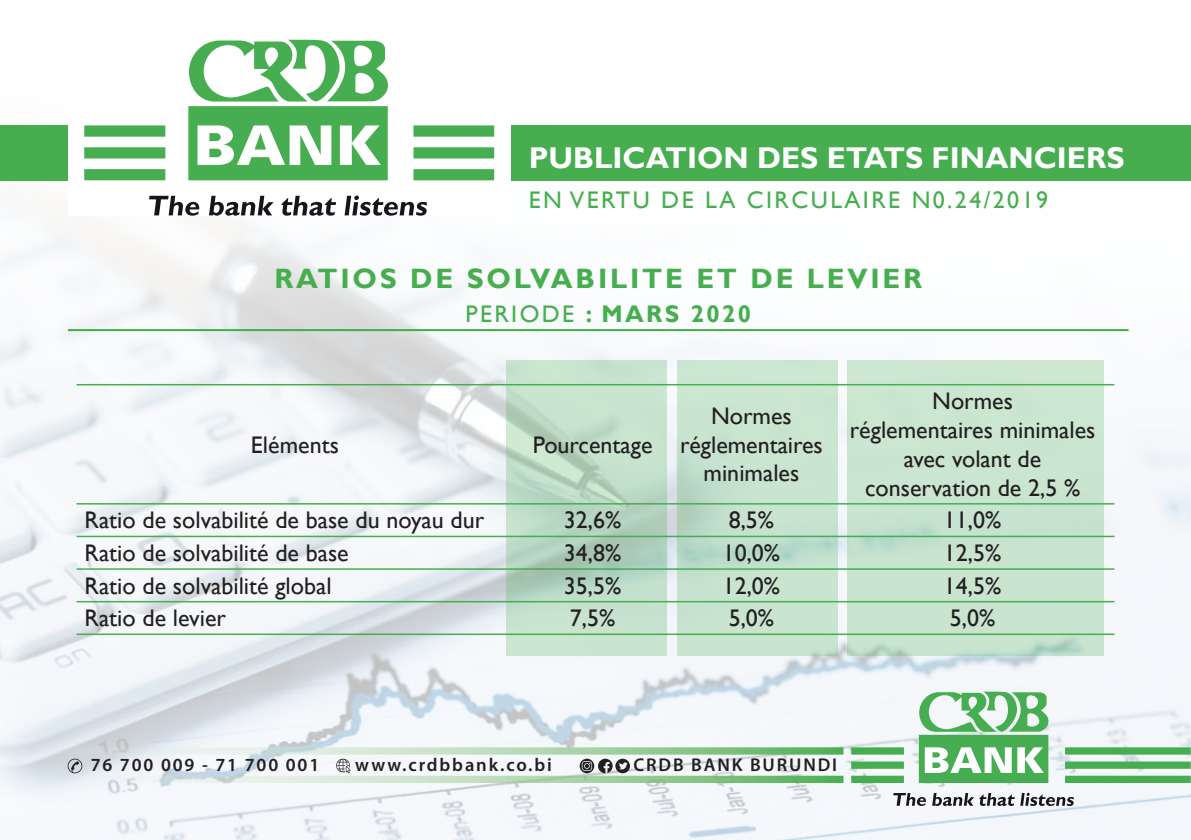
<style>
.page{position:relative;width:1191px;height:840px;background:#fff}
.page>*{position:absolute;margin:0;border:0;box-sizing:border-box;transform-origin:0 0}
.t1{font:700 30px "Gill Sans";color:#fff}
.t2{font:700 28px "Gill Sans";letter-spacing:.1em;color:#46ae4f}
.t3{font:24px/28.8px "Gill Sans";color:#231f20;text-align:center}
.t4{font:24px "Gill Sans";letter-spacing:.1em;color:#46ae4f}
.t5{font:700 24px "Gill Sans";letter-spacing:.1em;color:#46ae4f}
.t6{font:600 18.6px "Myriad Pro";letter-spacing:.1em;color:#231f20}
.s1{font-weight:400}
</style>
<div class="page">
<img style="left:0;top:39px;width:1191px;height:800px">
<svg style="left:851px;top:746px;width:53px;height:8px"></svg>
<div style="left:851px;top:775px;width:53px;height:7px;background:#46ae50"></div>
<div style="left:851px;top:761px;width:53px;height:7px;background:#46ae50"></div>
<div style="left:919px;top:734px;width:129px;height:48px;background:#46ae50"></div>
<svg style="left:919px;top:691px;width:129px;height:40px"></svg>
<svg style="left:1065px;top:746px;width:125px;height:8px"></svg>
<div style="left:1065px;top:775px;width:125px;height:7px;background:#46ae50"></div>
<div style="left:1065px;top:761px;width:125px;height:7px;background:#46ae50"></div>
<svg style="left:893px;top:792px;width:33px;height:13px"></svg>
<svg style="left:932px;top:792px;width:82px;height:13px"></svg>
<svg style="left:1020px;top:792px;width:54px;height:13px"></svg>
<svg style="left:924px;top:747px;width:119px;height:26px"></svg>
<svg style="left:0;top:747px;width:843px;height:7px;background:#bad9bd"></svg>
<svg style="left:0;top:775px;width:843px;height:7px;background:#bedcc2"></svg>
<svg style="left:579px;top:758px;width:51px;height:14px"></svg>
<svg style="left:336px;top:758px;width:15px;height:14px"></svg>
<svg style="left:67px;top:758px;width:15px;height:15px"></svg>
<div style="left:0;top:125px;width:1191px;height:55px;background:#46ae4f"></div>
<div style="left:68px;top:40px;width:442px;height:175px;background:#fff"></div>
<div style="left:84px;top:125px;width:81px;height:12px;background:#46ae50"></div>
<div style="left:84px;top:169px;width:81px;height:11px;background:#46ae50"></div>
<div style="left:84px;top:147px;width:81px;height:11px;background:#46ae50"></div>
<div style="left:188px;top:106px;width:200px;height:74px;background:#46ae50"></div>
<svg style="left:189px;top:40px;width:199px;height:61px"></svg>
<div style="left:413px;top:125px;width:81px;height:12px;background:#46ae50"></div>
<div style="left:413px;top:169px;width:81px;height:11px;background:#46ae50"></div>
<div style="left:413px;top:147px;width:81px;height:11px;background:#46ae50"></div>
<svg style="left:149px;top:196px;width:51px;height:19px"></svg>
<svg style="left:209px;top:196px;width:64px;height:19px"></svg>
<svg style="left:281px;top:196px;width:55px;height:19px"></svg>
<svg style="left:344px;top:195px;width:83px;height:20px"></svg>
<svg style="left:197px;top:125px;width:184px;height:40px"></svg>
<svg style="left:506px;top:360px;width:161px;height:294px;background:#bcdac5"></svg>
<svg style="left:677px;top:360px;width:160px;height:294px;background:#c4e1cc"></svg>
<div style="left:847px;top:360px;width:257px;height:294px;background:#c9e4cf"></div>
<hr style="left:68px;top:329px;width:1060px;height:2px;background:#40ae49">
<hr style="left:77px;top:384px;width:436px;height:1px;background:#46ae4f">
<hr style="left:513px;top:384px;width:159px;height:1px;background:#46ae4f">
<hr style="left:672px;top:384px;width:159px;height:1px;background:#46ae4f">
<hr style="left:831px;top:384px;width:283px;height:1px;background:#46ae4f">
<hr style="left:77px;top:503px;width:436px;height:1px;background:#46ae4f">
<hr style="left:513px;top:503px;width:159px;height:1px;background:#46ae4f">
<hr style="left:672px;top:503px;width:159px;height:1px;background:#46ae4f">
<hr style="left:831px;top:503px;width:283px;height:1px;background:#46ae4f">
<hr style="left:77px;top:535px;width:436px;height:2px;background:#46ae4f">
<hr style="left:513px;top:535px;width:159px;height:2px;background:#46ae4f">
<hr style="left:672px;top:535px;width:159px;height:2px;background:#46ae4f">
<hr style="left:831px;top:535px;width:283px;height:2px;background:#46ae4f">
<hr style="left:77px;top:568px;width:436px;height:1px;background:#46ae4f">
<hr style="left:513px;top:568px;width:159px;height:1px;background:#46ae4f">
<hr style="left:672px;top:568px;width:159px;height:1px;background:#46ae4f">
<hr style="left:831px;top:568px;width:283px;height:1px;background:#46ae4f">
<hr style="left:77px;top:600px;width:436px;height:2px;background:#46ae4f">
<hr style="left:513px;top:600px;width:159px;height:2px;background:#46ae4f">
<hr style="left:672px;top:600px;width:159px;height:2px;background:#46ae4f">
<hr style="left:831px;top:600px;width:283px;height:2px;background:#46ae4f">
<hr style="left:77px;top:633px;width:436px;height:1px;background:#46ae4f">
<hr style="left:513px;top:633px;width:159px;height:1px;background:#46ae4f">
<hr style="left:672px;top:633px;width:159px;height:1px;background:#46ae4f">
<hr style="left:831px;top:633px;width:283px;height:1px;background:#46ae4f">
<p class="t1" style="left:529px;top:139px;width:597px">PUBLICATION DES ETATS FINANCIERS</p>
<p class="t4" style="left:529px;top:186px;width:521px">EN VERTU DE LA CIRCULAIRE N0.24/2019</p>
<p class="t2" style="left:274px;top:262px;width:649px">RATIOS DE SOLVABILITE ET DE LEVIER</p>
<p class="t5" style="left:465px;top:299px;width:287px"><span class="s1">PERIODE</span> : MARS 2020</p>
<p class="t3" style="left:251px;top:430px;width:89px">Eléments</p>
<p class="t3" style="left:533px;top:430px;width:121px">Pourcentage</p>
<p class="t3" style="left:680px;top:401px;width:144px">Normes réglementaires minimales</p>
<p class="t3" style="left:849px;top:387px;width:247px">Normes<br>réglementaires minimales avec volant de conservation de 2,5 %</p>
<p class="t3" style="left:85px;top:506px;width:401px">Ratio de solvabilité de base du noyau dur</p>
<p class="t3" style="left:564px;top:506px;width:59px">32,6%</p>
<p class="t3" style="left:728px;top:506px;width:47px">8,5%</p>
<p class="t3" style="left:944px;top:506px;width:59px">11,0%</p>
<p class="t3" style="left:85px;top:538px;width:266px">Ratio de solvabilité de base</p>
<p class="t3" style="left:564px;top:538px;width:59px">34,8%</p>
<p class="t3" style="left:722px;top:538px;width:59px">10,0%</p>
<p class="t3" style="left:944px;top:538px;width:59px">12,5%</p>
<p class="t3" style="left:85px;top:571px;width:249px">Ratio de solvabilité global</p>
<p class="t3" style="left:564px;top:571px;width:59px">35,5%</p>
<p class="t3" style="left:722px;top:571px;width:59px">12,0%</p>
<p class="t3" style="left:944px;top:571px;width:59px">14,5%</p>
<p class="t3" style="left:85px;top:604px;width:143px">Ratio de levier</p>
<p class="t3" style="left:570px;top:604px;width:47px">7,5%</p>
<p class="t3" style="left:728px;top:604px;width:47px">5,0%</p>
<p class="t3" style="left:950px;top:604px;width:47px">5,0%</p>
<p class="t6" style="left:91px;top:752px;width:230px">76 700 009 - 71 700 001</p>
<p class="t6" style="left:355px;top:752px;width:198px">www.crdbbank.co.bi</p>
<p class="t6" style="left:633px;top:752px;width:205px">CRDB BANK BURUNDI</p>
</div>
